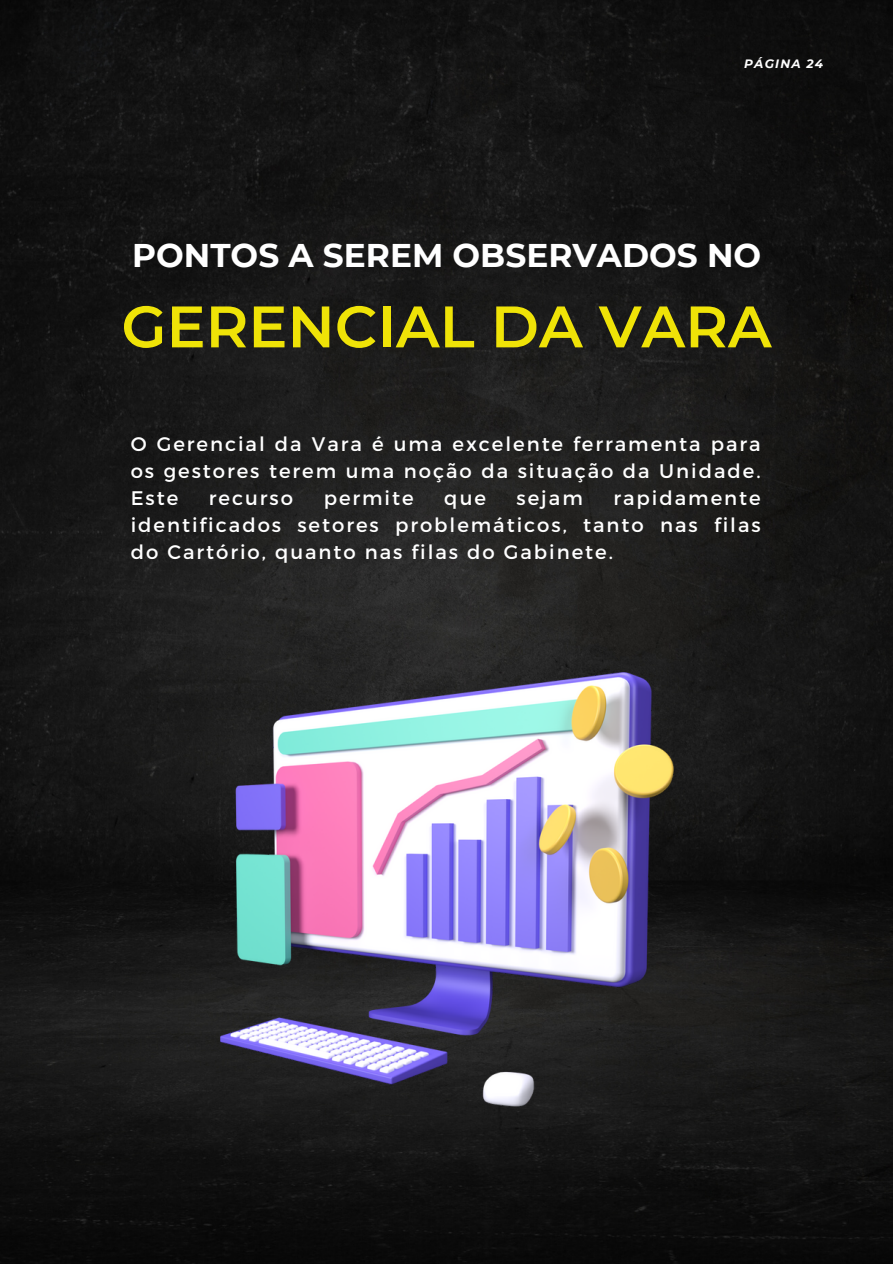
<style>
.page{position:relative;width:893px;height:1264px;background:#fff}
.page>*{position:absolute;margin:0;border:0;box-sizing:border-box;transform-origin:0 0}
.t1{font:600 58.35px "Montserrat";color:#efe307}
.t2{font:700 32.85px "Montserrat";color:#fff}
.t3{font:19.65px/27px "Montserrat";letter-spacing:.1em;color:#fff;text-align:justify}
.t4{font:italic 700 12.15px "Montserrat";letter-spacing:.1em;color:#fff}
</style>
<div class="page">
<img style="left:0;top:0;width:892px;height:1263px">
<img style="left:220px;top:672px;width:453px;height:434px">
<p class="t4" style="left:744px;top:56px;width:81px">PÁGINA 24</p>
<h2 class="t2" style="left:132px;top:235px;width:630px">PONTOS A SEREM OBSERVADOS NO</h2>
<h1 class="t1" style="left:121px;top:291px;width:651px">GERENCIAL DA VARA</h1>
<p class="t3" style="left:131px;top:430px;width:631px">O Gerencial da Vara é uma excelente ferramenta para os gestores terem uma noção da situação da Unidade.<br>Este</p>
<p class="t3" style="left:131px;top:484px;width:631px;text-indent:482px">rapidamente identificados setores problemáticos, tanto nas filas do Cartório, quanto nas filas do Gabinete.</p>
<p class="t3" style="left:209px;top:484px;width:86px">recurso</p>
<p class="t3" style="left:324px;top:484px;width:91px">permite</p>
<p class="t3" style="left:444px;top:484px;width:43px">que</p>
<p class="t3" style="left:516px;top:484px;width:68px">sejam</p>
</div>
